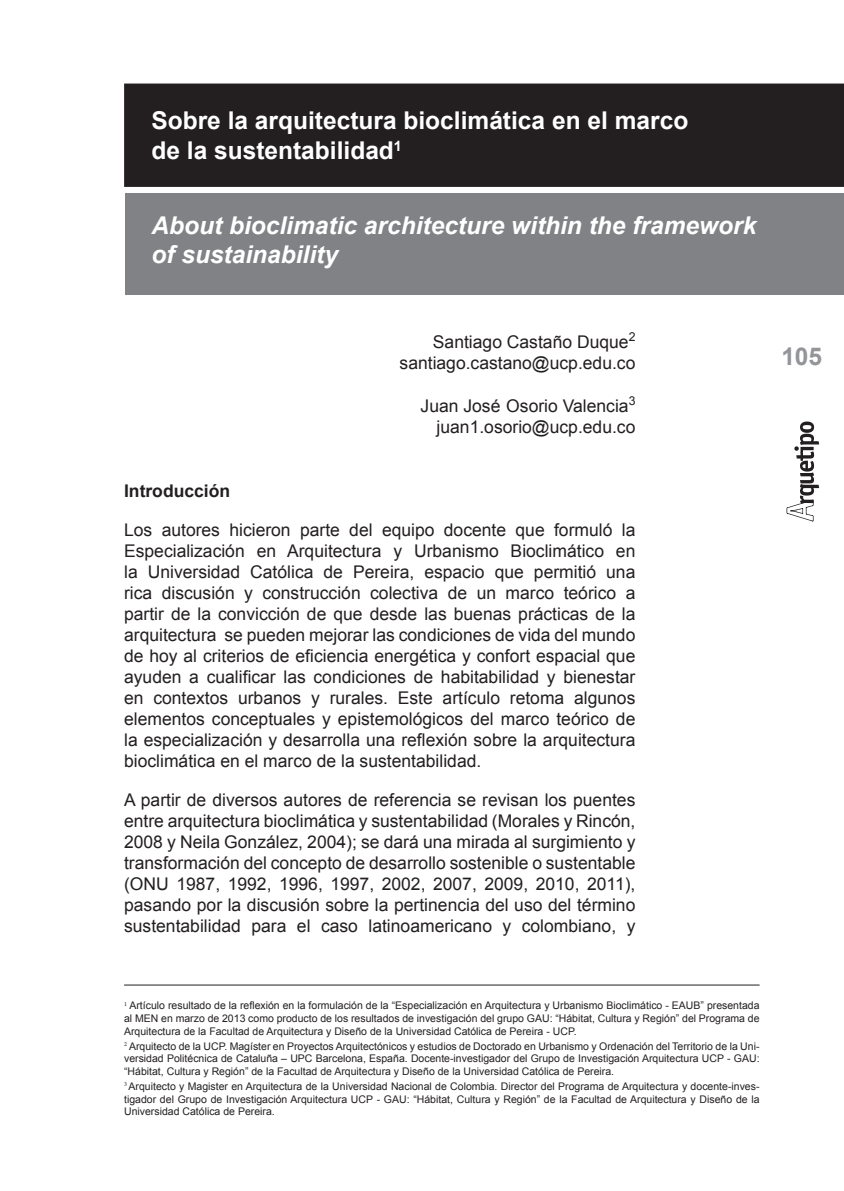
<style>
.page{position:relative;width:844px;height:1191px;background:#fff}
.page>*{position:absolute;margin:0;border:0;box-sizing:border-box;transform-origin:0 0}
.t1{font:italic 700 24.5px/29.4px "Arial";color:#fff}
.t2{font:700 24.5px/29.4px "Arial";color:#fff}
.t3{font:700 24.5px "Arial";color:#939598}
.t4{font:17.5px/21px "Arial";color:#231f20;text-align:right}
.t5{font:700 17.5px "Arial";color:#231f20}
.t6{font:10.5px/12.6px "Arial";color:#231f20;text-align:justify}
</style>
<div class="page">
<svg style="left:786px;top:421px;width:33px;height:100px"></svg>
<hr style="left:124px;top:984px;width:635px;height:1px;background:#231f20">
<div style="left:125px;top:193px;width:717px;height:101px;background:#808285"></div>
<div style="left:125px;top:84px;width:717px;height:102px;background:#231f20"></div>
<div style="left:124px;top:84px;width:719px;height:103px;border:2px solid #231f20"></div>
<h1 class="t2" style="left:151px;top:107px;width:538px">Sobre la arquitectura bioclimática en el marco de la sustentabilidad<sup>1</sup></h1>
<h1 class="t1" style="left:151px;top:211px;width:606px">About bioclimatic architecture within the framework of sustainability</h1>
<p class="t4" style="left:399px;top:331px;width:237px">Santiago Castaño Duque<sup>2 </sup>santiago.castano@ucp.edu.co</p>
<p class="t4" style="left:420px;top:395px;width:216px">Juan José Osorio Valencia<sup>3 </sup>juan1.osorio@ucp.edu.co</p>
<p class="t5" style="left:124px;top:479px;width:107px">Introducción</p>
<p class="t4" style="left:124px;top:519px;width:512px;text-align:justify">Los autores hicieron parte del equipo docente que formuló la Especialización en Arquitectura y Urbanismo Bioclimático en la Universidad Católica de Pereira, espacio que permitió una rica discusión y construcción colectiva de un marco teórico a partir de la convicción de que desde las buenas prácticas de la arquitectura se pueden mejorar las condiciones de vida del mundo de hoy al criterios de eficiencia energética y confort espacial que ayuden a cualificar las condiciones de habitabilidad y bienestar en contextos urbanos y rurales. Este artículo retoma algunos elementos conceptuales y epistemológicos del marco teórico de la especialización y desarrolla una reflexión sobre la arquitectura bioclimática en el marco de la sustentabilidad.</p>
<p class="t4" style="left:124px;top:789px;width:512px;text-align:justify">A partir de diversos autores de referencia se revisan los puentes entre arquitectura bioclimática y sustentabilidad (Morales y Rincón, 2008 y Neila González, 2004); se dará una mirada al surgimiento y transformación del concepto de desarrollo sostenible o sustentable (ONU 1987, 1992, 1996, 1997, 2002, 2007, 2009, 2010, 2011), pasando por la discusión sobre la pertinencia del uso del término sustentabilidad para el caso latinoamericano y colombiano, y</p>
<h1 class="t3" style="left:781px;top:340px;width:42px">105</h1>
<p class="t6" style="left:124px;top:999px;width:636px"><sup>1</sup> Artículo resultado de la reflexión en la formulación de la “Especialización en Arquitectura y Urbanismo Bioclimático - EAUB” presentada al MEN en marzo de 2013 como producto de los resultados de investigación del grupo GAU: “Hábitat, Cultura y Región” del Programa de Arquitectura de la Facultad de Arquitectura y Diseño de la Universidad Católica de Pereira - UCP.</p>
<p class="t6" style="left:124px;top:1039px;width:636px"><sup>2</sup> Arquitecto de la UCP. Magíster en Proyectos Arquitectónicos y estudios de Doctorado en Urbanismo y Ordenación del Territorio de la Uni&shy;versidad Politécnica de Cataluña – UPC Barcelona, España. Docente-investigador del Grupo de Investigación Arquitectura UCP - GAU: “Hábitat, Cultura y Región” de la Facultad de Arquitectura y Diseño de la Universidad Católica de Pereira.</p>
<p class="t6" style="left:124px;top:1080px;width:636px"><sup>3</sup> Arquitecto y Magister en Arquitectura de la Universidad Nacional de Colombia. Director del Programa de Arquitectura y docente-inves&shy;tigador del Grupo de Investigación Arquitectura UCP - GAU: “Hábitat, Cultura y Región” de la Facultad de Arquitectura y Diseño de la Universidad Católica de Pereira.</p>
</div>
